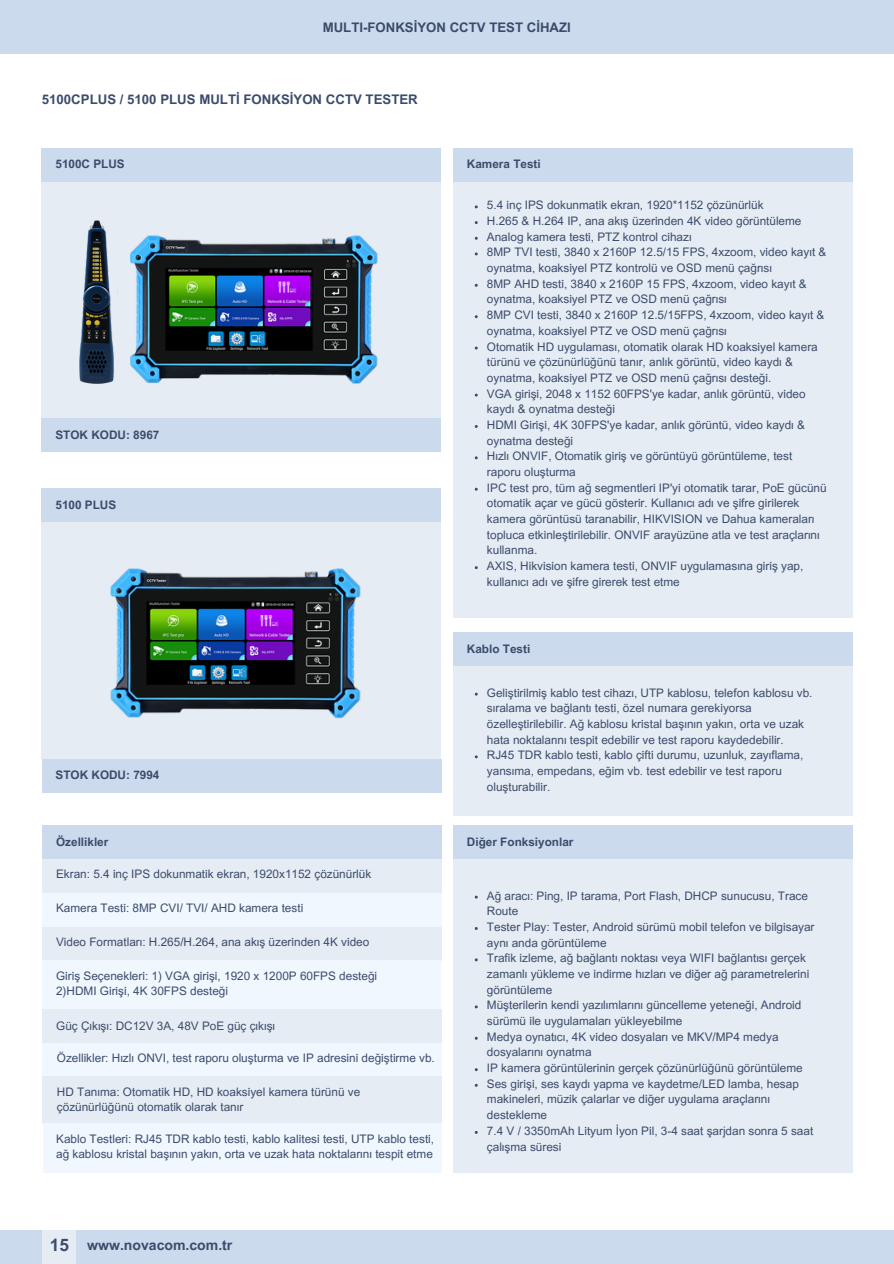
<style>
.page{position:relative;width:894px;height:1264px;background:#fff}
.page>*{position:absolute;margin:0;border:0;box-sizing:border-box;transform-origin:0 0}
.t1{font:700 17.25px "Arial MT Pro";color:#3b4c6b}
.t2{font:700 14.1px "Arial MT Pro";color:#3b4c6b}
.t3{font:700 13.2px "Arial MT Pro";color:#3b4c6b}
.t4{font:11.7px/15.8px "Arial MT Pro";color:#3b4c6b}
.t5{font:700 11.7px "Arial MT Pro";color:#3b4c6b}
</style>
<div class="page">
<div style="left:0;top:0;width:893px;height:53px;background:#cbdaed"></div>
<div style="left:0;top:1230px;width:893px;height:33px;background:#cbdaed"></div>
<div style="left:42px;top:1230px;width:34px;height:33px;background:#e6ecf4"></div>
<div style="left:42px;top:825px;width:399px;height:34px;background:#cbdaed"></div>
<div style="left:42px;top:859px;width:399px;height:34px;background:#e6ecf4"></div>
<div style="left:42px;top:893px;width:399px;height:33px;background:#f0f7ff"></div>
<div style="left:42px;top:926px;width:399px;height:34px;background:#e6ecf4"></div>
<div style="left:42px;top:960px;width:399px;height:50px;background:#f0f7ff"></div>
<div style="left:42px;top:1042px;width:399px;height:34px;background:#f0f7ff"></div>
<div style="left:42px;top:1076px;width:399px;height:47px;background:#e6ecf4"></div>
<div style="left:42px;top:181px;width:399px;height:237px;background:#e6ecf4"></div>
<div style="left:42px;top:148px;width:399px;height:33px;background:#cbdaed"></div>
<div style="left:42px;top:522px;width:399px;height:236px;background:#e6ecf4"></div>
<div style="left:42px;top:488px;width:399px;height:34px;background:#cbdaed"></div>
<div style="left:42px;top:1009px;width:399px;height:33px;background:#e6ecf4"></div>
<img style="left:110px;top:568px;width:251px;height:151px">
<img style="left:79px;top:220px;width:35px;height:164px">
<img style="left:130px;top:235px;width:248px;height:149px">
<div style="left:42px;top:418px;width:399px;height:33px;background:#cbdaed"></div>
<div style="left:42px;top:758px;width:399px;height:34px;background:#cbdaed"></div>
<div style="left:43px;top:1123px;width:398px;height:50px;background:#f0f7ff"></div>
<div style="left:453px;top:181px;width:399px;height:437px;background:#e6ecf4"></div>
<div style="left:453px;top:148px;width:399px;height:33px;background:#cbdaed"></div>
<div style="left:453px;top:665px;width:399px;height:150px;background:#e6ecf4"></div>
<div style="left:453px;top:632px;width:399px;height:33px;background:#cbdaed"></div>
<div style="left:453px;top:859px;width:399px;height:314px;background:#e6ecf4"></div>
<div style="left:453px;top:825px;width:399px;height:34px;background:#cbdaed"></div>
<h1 class="t3" style="left:323px;top:23px;width:249px">MULTI-FONKSİYON CCTV TEST CİHAZI</h1>
<h2 class="t3" style="left:42px;top:95px;width:377px">5100CPLUS / 5100 PLUS MULTİ FONKSİYON CCTV TESTER</h2>
<p class="t5" style="left:55px;top:160px;width:71px">5100C PLUS</p>
<p class="t5" style="left:55px;top:430px;width:105px">STOK KODU: 8967</p>
<p class="t5" style="left:55px;top:500px;width:62px">5100 PLUS</p>
<p class="t5" style="left:56px;top:770px;width:105px">STOK KODU: 7994</p>
<p class="t5" style="left:56px;top:837px;width:54px">Özellikler</p>
<p class="t4" style="left:56px;top:867px;width:316px">Ekran: 5.4 inç IPS dokunmatik ekran, 1920x1152 çözünürlük</p>
<h3 class="t4" style="left:56px;top:901px;width:247px">Kamera Testi: 8MP CVI/ TVI/ AHD kamera testi</h3>
<h3 class="t4" style="left:56px;top:935px;width:315px">Video Formatları: H.265/H.264, ana akış üzerinden 4K video</h3>
<p class="t4" style="left:56px;top:969px;width:321px">Giriş Seçenekleri: 1) VGA girişi, 1920 x 1200P 60FPS desteği<br>2)HDMI Girişi, 4K 30FPS desteği</p>
<h3 class="t4" style="left:56px;top:1019px;width:220px">Güç Çıkışı: DC12V 3A, 48V PoE güç çıkışı</h3>
<h4 class="t4" style="left:57px;top:1051px;width:379px">Özellikler: Hızlı ONVI, test raporu oluşturma ve IP adresini değiştirme vb.</h4>
<p class="t4" style="left:57px;top:1085px;width:305px">HD Tanıma: Otomatik HD, HD koaksiyel kamera türünü ve çözünürlüğünü otomatik olarak tanır</p>
<h4 class="t4" style="left:56px;top:1132px;width:379px">Kablo Testleri: RJ45 TDR kablo testi, kablo kalitesi testi, UTP kablo testi, ağ kablosu kristal başının yakın, orta ve uzak hata noktalarını tespit etme</h4>
<h3 class="t1" style="left:50px;top:1238px;width:21px">15</h3>
<h1 class="t2" style="left:87px;top:1240px;width:147px">www.novacom.com.tr</h1>
<p class="t5" style="left:467px;top:160px;width:74px">Kamera Testi</p>
<p class="t4" style="left:487px;top:199px;width:278px">5.4 inç IPS dokunmatik ekran, 1920*1152 çözünürlük</p>
<p class="t4" style="left:487px;top:214px;width:316px">H.265 &amp; H.264 IP, ana akış üzerinden 4K video görüntüleme</p>
<p class="t4" style="left:487px;top:230px;width:206px">Analog kamera testi, PTZ kontrol cihazı</p>
<p class="t4" style="left:487px;top:246px;width:341px">8MP TVI testi, 3840 x 2160P 12.5/15 FPS, 4xzoom, video kayıt &amp; oynatma, koaksiyel PTZ kontrolü ve OSD menü çağrısı</p>
<p class="t4" style="left:487px;top:277px;width:321px">8MP AHD testi, 3840 x 2160P 15 FPS, 4xzoom, video kayıt &amp; oynatma, koaksiyel PTZ ve OSD menü çağrısı</p>
<p class="t4" style="left:487px;top:308px;width:339px">8MP CVI testi, 3840 x 2160P 12.5/15FPS, 4xzoom, video kayıt &amp; oynatma, koaksiyel PTZ ve OSD menü çağrısı</p>
<p class="t4" style="left:487px;top:340px;width:332px">Otomatik HD uygulaması, otomatik olarak HD koaksiyel kamera türünü ve çözünürlüğünü tanır, anlık görüntü, video kaydı &amp; oynatma, koaksiyel PTZ ve OSD menü çağrısı desteği.</p>
<p class="t4" style="left:487px;top:387px;width:320px">VGA girişi, 2048 x 1152 60FPS'ye kadar, anlık görüntü, video kaydı &amp; oynatma desteği</p>
<p class="t4" style="left:487px;top:418px;width:319px">HDMI Girişi, 4K 30FPS'ye kadar, anlık görüntü, video kaydı &amp; oynatma desteği</p>
<p class="t4" style="left:487px;top:450px;width:307px">Hızlı ONVIF, Otomatik giriş ve görüntüyü görüntüleme, test raporu oluşturma</p>
<p class="t4" style="left:487px;top:481px;width:341px">IPC test pro, tüm ağ segmentleri IP'yi otomatik tarar, PoE gücünü otomatik açar ve gücü gösterir. Kullanıcı adı ve şifre girilerek kamera görüntüsü taranabilir, HIKVISION ve Dahua kameraları topluca etkinleştirilebilir. ONVIF arayüzüne atla ve test araçlarını kullanma.</p>
<h4 class="t4" style="left:487px;top:559px;width:318px">AXIS, Hikvision kamera testi, ONVIF uygulamasına giriş yap, kullanıcı adı ve şifre girerek test etme</h4>
<p class="t5" style="left:467px;top:644px;width:63px">Kablo Testi</p>
<p class="t4" style="left:487px;top:686px;width:327px">Geliştirilmiş kablo test cihazı, UTP kablosu, telefon kablosu vb. sıralama ve bağlantı testi, özel numara gerekiyorsa özelleştirilebilir. Ağ kablosu kristal başının yakın, orta ve uzak hata noktalarını tespit edebilir ve test raporu kaydedebilir.</p>
<h4 class="t4" style="left:487px;top:748px;width:318px">RJ45 TDR kablo testi, kablo çifti durumu, uzunluk, zayıflama, yansıma, empedans, eğim vb. test edebilir ve test raporu oluşturabilir.</h4>
<p class="t5" style="left:467px;top:837px;width:108px">Diğer Fonksiyonlar</p>
<p class="t4" style="left:487px;top:889px;width:322px">Ağ aracı: Ping, IP tarama, Port Flash, DHCP sunucusu, Trace<br>Route</p>
<p class="t4" style="left:487px;top:920px;width:329px">Tester Play: Tester, Android sürümü mobil telefon ve bilgisayar aynı anda görüntüleme</p>
<p class="t4" style="left:487px;top:951px;width:322px">Trafik izleme, ağ bağlantı noktası veya WIFI bağlantısı gerçek zamanlı yükleme ve indirme hızları ve diğer ağ parametrelerini görüntüleme</p>
<p class="t4" style="left:487px;top:998px;width:316px">Müşterilerin kendi yazılımlarını güncelleme yeteneği, Android sürümü ile uygulamaları yükleyebilme</p>
<p class="t4" style="left:487px;top:1030px;width:293px">Medya oynatıcı, 4K video dosyaları ve MKV/MP4 medya dosyalarını oynatma</p>
<p class="t4" style="left:487px;top:1061px;width:317px">IP kamera görüntülerinin gerçek çözünürlüğünü görüntüleme</p>
<p class="t4" style="left:487px;top:1077px;width:313px">Ses girişi, ses kaydı yapma ve kaydetme/LED lamba, hesap makineleri, müzik çalarlar ve diğer uygulama araçlarını destekleme</p>
<p class="t4" style="left:487px;top:1124px;width:328px">7.4 V / 3350mAh Lityum İyon Pil, 3-4 saat şarjdan sonra 5 saat çalışma süresi</p>
</div>
